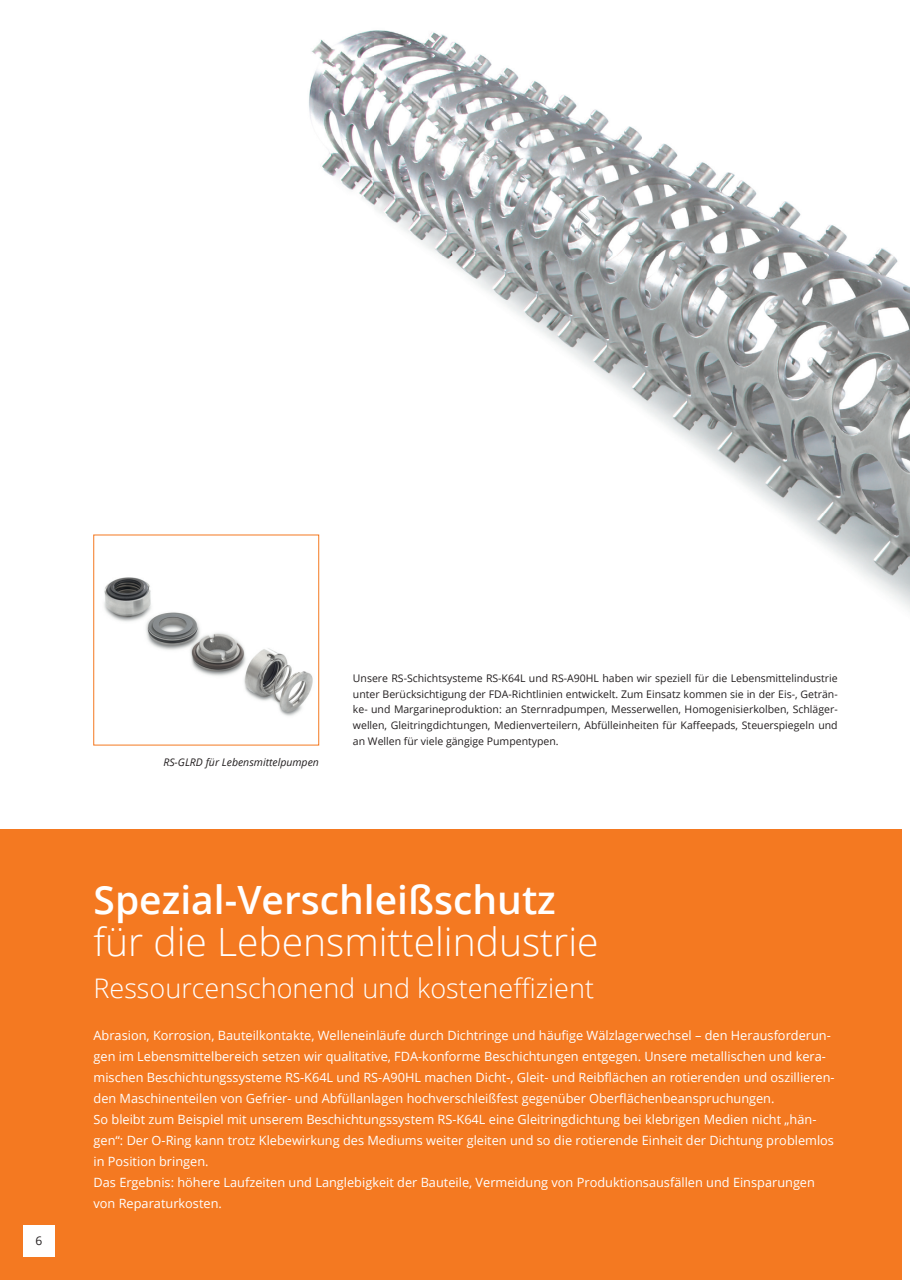
<style>
.page{position:relative;width:910px;height:1280px;background:#fff}
.page>*{position:absolute;margin:0;border:0;box-sizing:border-box;transform-origin:0 0}
.t1{font:300 39px "Open Sans";color:#fff}
.t2{font:600 39px "Open Sans";color:#fff}
.t3{font:300 27px "Open Sans";color:#fff}
.t4{font:12.75px/21px "Open Sans";color:#fff}
.t5{font:12px "Open Sans";color:#231f20}
.t6{font:10.5px/15.9px "Open Sans";color:#231f20;text-align:justify}
.t7{font:italic 10.5px "Open Sans";color:#231f20}
</style>
<div class="page">
<img style="left:266px;top:30px;width:644px;height:997px">
<div style="left:0;top:829px;width:901px;height:451px;background:#f47921"></div>
<img style="left:104px;top:537px;width:213px;height:206px">
<div style="left:24px;top:1225px;width:31px;height:31px;background:#fff"></div>
<p class="t5" style="left:36px;top:1232px;width:8px">6</p>
<p class="t7" style="left:163px;top:755px;width:157px">RS-GLRD für Lebensmittelpumpen</p>
<p class="t6" style="left:353px;top:670px;width:486px">Unsere RS-Schichtsysteme RS-K64L und RS-A90HL haben wir speziell für die Lebensmittelindustrie unter Berücksichtigung der FDA-Richtlinien entwickelt. Zum Einsatz kommen sie in der Eis-, Geträn&shy;ke- und Margarineproduktion: an Sternradpumpen, Messerwellen, Homogenisierkolben, Schläger&shy;wellen, Gleitringdichtungen, Medienverteilern, Abfülleinheiten für Kaffeepads, Steuerspiegeln und an Wellen für viele gängige Pumpentypen.</p>
<h1 class="t2" style="left:94px;top:873px;width:464px">Spezial-Verschleißschutz</h1>
<h1 class="t1" style="left:94px;top:915px;width:507px">für die Lebensmittelindustrie</h1>
<h2 class="t3" style="left:94px;top:969px;width:502px">Ressourcenschonend und kosteneffizient</h2>
<p class="t4" style="left:94px;top:1024px;width:743px">Abrasion, Korrosion, Bauteilkontakte, Welleneinläufe durch Dichtringe und häufige Wälzlagerwechsel – den Herausforderun&shy;gen im Lebensmittelbereich setzen wir qualitative, FDA-konforme Beschichtungen entgegen. Unsere metallischen und kera&shy;mischen Beschichtungssysteme RS-K64L und RS-A90HL machen Dicht-, Gleit- und Reibflächen an rotierenden und oszillieren&shy;den Maschinenteilen von Gefrier- und Abfüllanlagen hochverschleißfest gegenüber Oberflächenbeanspruchungen.<br>So bleibt zum Beispiel mit unserem Beschichtungssystem RS-K64L eine Gleitringdichtung bei klebrigen Medien nicht „hän&shy;gen“: Der O-Ring kann trotz Klebewirkung des Mediums weiter gleiten und so die rotierende Einheit der Dichtung problemlos in Position bringen.<br>Das Ergebnis: höhere Laufzeiten und Langlebigkeit der Bauteile, Vermeidung von Produktionsausfällen und Einsparungen von Reparaturkosten.</p>
</div>
